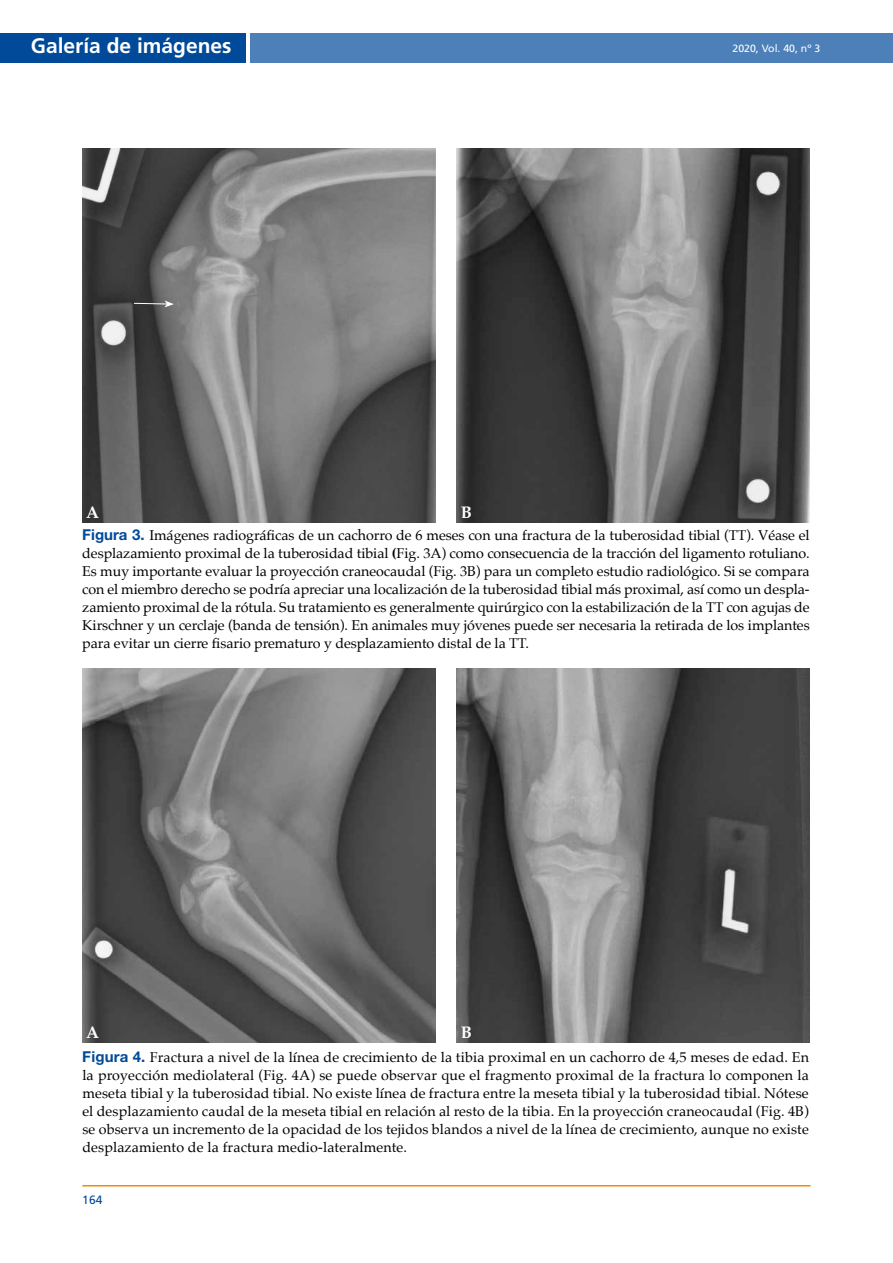
<style>
.page{position:relative;width:893px;height:1263px;background:#fff}
.page>*{position:absolute;margin:0;border:0;box-sizing:border-box;transform-origin:0 0}
.t1{font:700 21px "Frutiger";color:#fff}
.t2{font:700 16.8px "Palatino";color:#fff}
.t3{font:14.25px/18px "Palatino";color:#000;text-align:justify}
.t4{font:12px "Frutiger";color:#004a99}
.t5{font:10.5px "Frutiger";color:#fff}
.s1{font-family:"Helvetica Neue LT Std";font-weight:700;font-size:15px;color:#004a99}
.s2{font-weight:700}
</style>
<div class="page">
<hr style="left:891px;top:34px;width:2px;height:29px;background:#4d80b8">
<div style="left:0;top:33px;width:245px;height:30px;background:#004a99"></div>
<div style="left:250px;top:33px;width:641px;height:30px;background:#4d80b8"></div>
<hr style="left:82px;top:1185px;width:729px;height:1px;background:#f28c00">
<img style="left:82px;top:149px;width:353px;height:374px">
<svg style="left:133px;top:300px;width:41px;height:7px"></svg>
<img style="left:82px;top:669px;width:353px;height:374px">
<img style="left:456px;top:149px;width:354px;height:374px">
<img style="left:456px;top:669px;width:353px;height:374px">
<h1 class="t1" style="left:31px;top:34px;width:202px">Galería de imágenes</h1>
<p class="t2" style="left:86px;top:498px;width:15px">A</p>
<p class="t2" style="left:461px;top:498px;width:13px">B</p>
<p class="t5" style="left:733px;top:42px;width:89px">2020, Vol. 40, nº 3</p>
<p class="t3" style="left:82px;top:526px;width:729px"><span class="s1">Figura 3.</span> Imágenes radiográficas de un cachorro de 6 meses con una fractura de la tuberosidad tibial (TT). Véase el desplazamiento proximal de la tuberosidad tibial <span class="s2">(</span>Fig. 3A) como consecuencia de la tracción del ligamento rotuliano.<br>Es muy importante evaluar la proyección craneocaudal (Fig. 3B) para un completo estudio radiológico. Si se compara con el miembro derecho se podría apreciar una localización de la tuberosidad tibial más proximal, así como un despla&shy;zamiento proximal de la rótula. Su tratamiento es generalmente quirúrgico con la estabilización de la TT con agujas de Kirschner y un cerclaje (banda de tensión). En animales muy jóvenes puede ser necesaria la retirada de los implantes para evitar un cierre fisario prematuro y desplazamiento distal de la TT.</p>
<p class="t2" style="left:86px;top:1018px;width:15px">A</p>
<p class="t2" style="left:461px;top:1018px;width:13px">B</p>
<p class="t3" style="left:82px;top:1048px;width:728px"><span class="s1">Figura 4.</span> Fractura a nivel de la línea de crecimiento de la tibia proximal en un cachorro de 4,5 meses de edad. En la proyección mediolateral (Fig. 4A) se puede observar que el fragmento proximal de la fractura lo componen la meseta tibial y la tuberosidad tibial. No existe línea de fractura entre la meseta tibial y la tuberosidad tibial. Nótese el desplazamiento caudal de la meseta tibial en relación al resto de la tibia. En la proyección craneocaudal (Fig. 4B) se observa un incremento de la opacidad de los tejidos blandos a nivel de la línea de crecimiento, aunque no existe desplazamiento de la fractura medio-lateralmente.</p>
<p class="t4" style="left:82px;top:1192px;width:22px">164</p>
</div>
